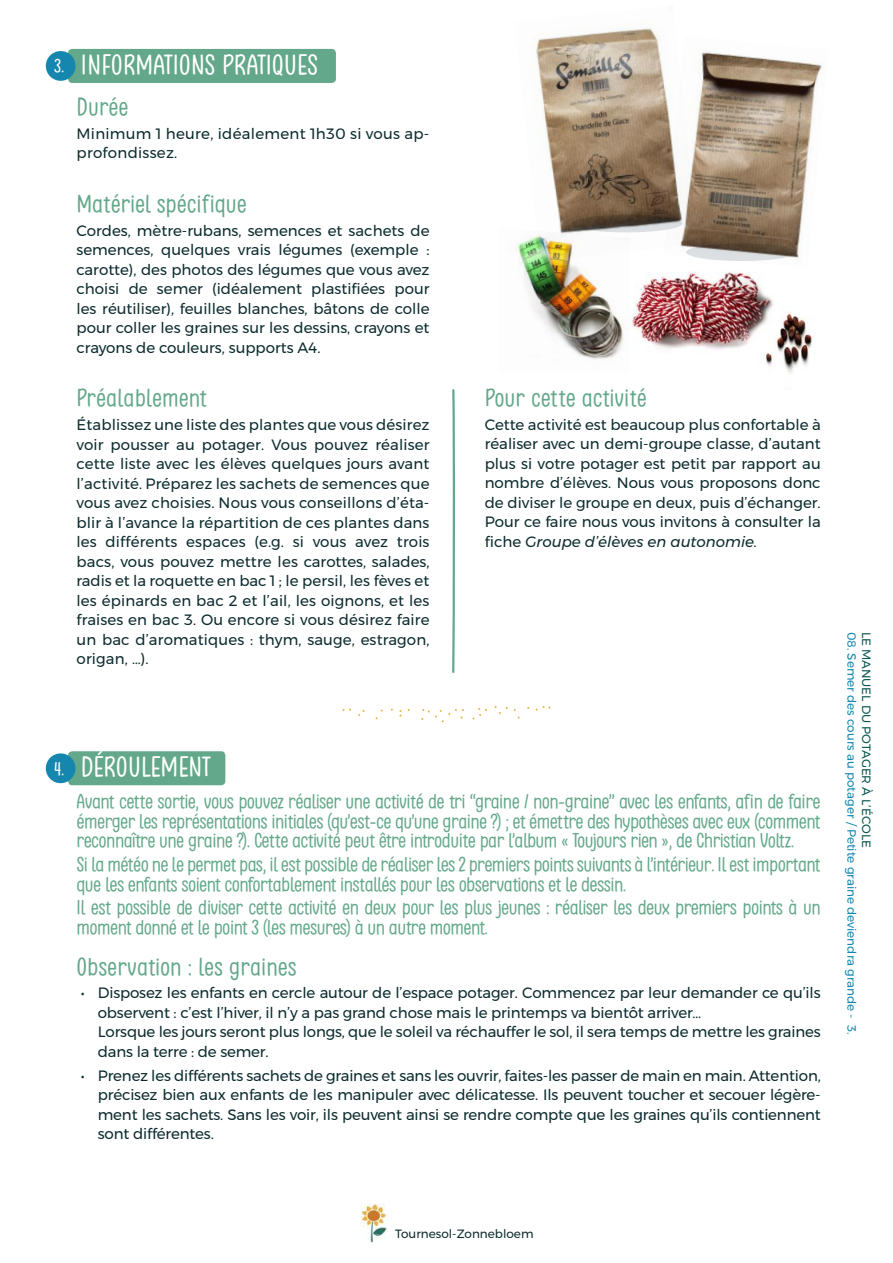
<style>
.page{position:relative;width:893px;height:1263px;background:#fff}
.page>*{position:absolute;margin:0;border:0;box-sizing:border-box;transform-origin:0 0}
.t1{font:27px "Clambake October Six";color:#fff}
.t2{font:24px "Clambake October Six";color:#63a88a}
.t3{font:19.5px/19.5px "Clambake October Six";letter-spacing:-.03em;color:#63a88a}
.t4{font:18px "Clambake October Six";color:#fff}
.t5{font:15px/19.5px "Montserrat";letter-spacing:-.01em;color:#0c2b2e;text-align:justify}
.t6{font:15px/19.5px "Montserrat";letter-spacing:.02em;color:#0c2b2e}
.t7{font:12px "Montserrat";color:#1587af}
.t8{font:12px "Montserrat";color:#0a5650}
.t9{font:12px "Montserrat";color:#0c2b2e}
.s1{font-style:italic}
</style>
<div class="page">
<div style="left:68px;top:49px;width:268px;height:34px;background:#63a88a;border-radius:4px"></div>
<div style="left:68px;top:751px;width:157px;height:34px;background:#63a88a;border-radius:4px"></div>
<svg style="left:495px;top:706px;width:13px;height:8px"></svg>
<svg style="left:536px;top:706px;width:14px;height:5px"></svg>
<svg style="left:358px;top:710px;width:7px;height:6px"></svg>
<svg style="left:473px;top:708px;width:14px;height:11px"></svg>
<svg style="left:421px;top:709px;width:43px;height:13px"></svg>
<svg style="left:452px;top:389px;width:3px;height:284px"></svg>
<img style="left:361px;top:1203px;width:26px;height:39px">
<div style="left:46px;top:51px;width:30px;height:30px;background:#1587af;border-radius:50%"></div>
<div style="left:46px;top:753px;width:30px;height:30px;background:#1587af;border-radius:50%"></div>
<img style="left:746px;top:294px;width:95px;height:96px;border-radius:48px">
<img style="left:631px;top:271px;width:150px;height:83px">
<img style="left:519px;top:261px;width:105px;height:98px">
<img style="left:517px;top:28px;width:147px;height:233px">
<img style="left:664px;top:51px;width:158px;height:210px">
<p class="t4" style="left:54px;top:56px;width:12px">3.</p>
<h1 class="t1" style="left:81px;top:50px;width:239px">INFORMATIONS PRATIQUES</h1>
<h2 class="t2" style="left:77px;top:93px;width:54px">Durée</h2>
<p class="t6" style="left:77px;top:124px;width:354px">Minimum 1 heure, idéalement 1h30 si vous ap&shy;profondissez.</p>
<h2 class="t2" style="left:77px;top:190px;width:172px">Matériel spécifique</h2>
<p class="t5" style="left:77px;top:220px;width:354px">Cordes, mètre-rubans, semences et sachets de semences, quelques vrais légumes (exemple : carotte), des photos des légumes que vous avez choisi de semer (idéalement plastifiées pour les réutiliser), feuilles blanches, bâtons de colle pour coller les graines sur les dessins, crayons et crayons de couleurs, supports A4.</p>
<h2 class="t2" style="left:77px;top:384px;width:132px">Préalablement</h2>
<p class="t5" style="left:77px;top:415px;width:354px">Établissez une liste des plantes que vous désirez voir pousser au potager. Vous pouvez réaliser cette liste avec les élèves quelques jours avant l’activité. Préparez les sachets de semences que vous avez choisies. Nous vous conseillons d’éta&shy;blir à l’avance la répartition de ces plantes dans les différents espaces (e.g. si vous avez trois bacs, vous pouvez mettre les carottes, salades, radis et la roquette en bac 1 ; le persil, les fèves et les épinards en bac 2 et l’ail, les oignons, et les fraises en bac 3. Ou encore si vous désirez faire un bac d’aromatiques : thym, sauge, estragon, origan, …).</p>
<h2 class="t2" style="left:485px;top:384px;width:164px">Pour cette activité</h2>
<p class="t5" style="left:485px;top:415px;width:337px">Cette activité est beaucoup plus confortable à réaliser avec un demi-groupe classe, d’autant plus si votre potager est petit par rapport au nombre d’élèves. Nous vous proposons donc de diviser le groupe en deux, puis d’échanger.<br>Pour ce faire nous vous invitons à consulter la fiche <span class="s1">Groupe d’élèves en autonomie.</span></p>
<p class="t4" style="left:54px;top:758px;width:12px">4.</p>
<h1 class="t1" style="left:81px;top:751px;width:131px">DÉROULEMENT</h1>
<p class="t3" style="left:77px;top:792px;width:746px;text-align:justify">Avant cette sortie, vous pouvez réaliser une activité de tri “graine / non-graine” avec les enfants, afin de faire émerger les représentations initiales (qu’est-ce qu’une graine ?) ; et émettre des hypothèses avec eux (comment reconnaître une graine ?). Cette activité peut être introduite par l’album « Toujours rien », de Christian Voltz.</p>
<h3 class="t3" style="left:77px;top:855px;width:745px">Si la météo ne le permet pas, il est possible de réaliser les 2 premiers points suivants à l’intérieur. Il est important que les enfants soient confortablement installés pour les observations et le dessin.</h3>
<h3 class="t3" style="left:77px;top:898px;width:746px">Il est possible de diviser cette activité en deux pour les plus jeunes : réaliser les deux premiers points à un moment donné et le point 3 (les mesures) à un autre moment.</h3>
<h2 class="t2" style="left:77px;top:953px;width:222px">Observation : les graines</h2>
<p class="t5" style="left:98px;top:983px;width:724px;text-align:left;text-indent:-17px">• Disposez les enfants en cercle autour de l’espace potager. Commencez par leur demander ce qu’ils observent : c’est l’hiver, il n’y a pas grand chose mais le printemps va bientôt arriver…<br>Lorsque les jours seront plus longs, que le soleil va réchauffer le sol, il sera temps de mettre les graines dans la terre : de semer.</p>
<p class="t5" style="left:98px;top:1065px;width:724px;text-indent:-17px">• Prenez les différents sachets de graines et sans les ouvrir, faites-les passer de main en main. Attention, précisez bien aux enfants de les manipuler avec délicatesse. Ils peuvent toucher et secouer légère&shy;ment les sachets. Sans les voir, ils peuvent ainsi se rendre compte que les graines qu’ils contiennent sont différentes.</p>
<p class="t7" style="left:861px;top:631px;width:404px;rotate:90deg">08. Semer des cours au potager / Petite graine deviendra grande - 3.</p>
<p class="t8" style="left:876px;top:631px;width:218px;rotate:90deg">LE MANUEL DU POTAGER À L’ÉCOLE</p>
<p class="t9" style="left:395px;top:1225px;width:140px">Tournesol-Zonnebloem</p>
</div>
